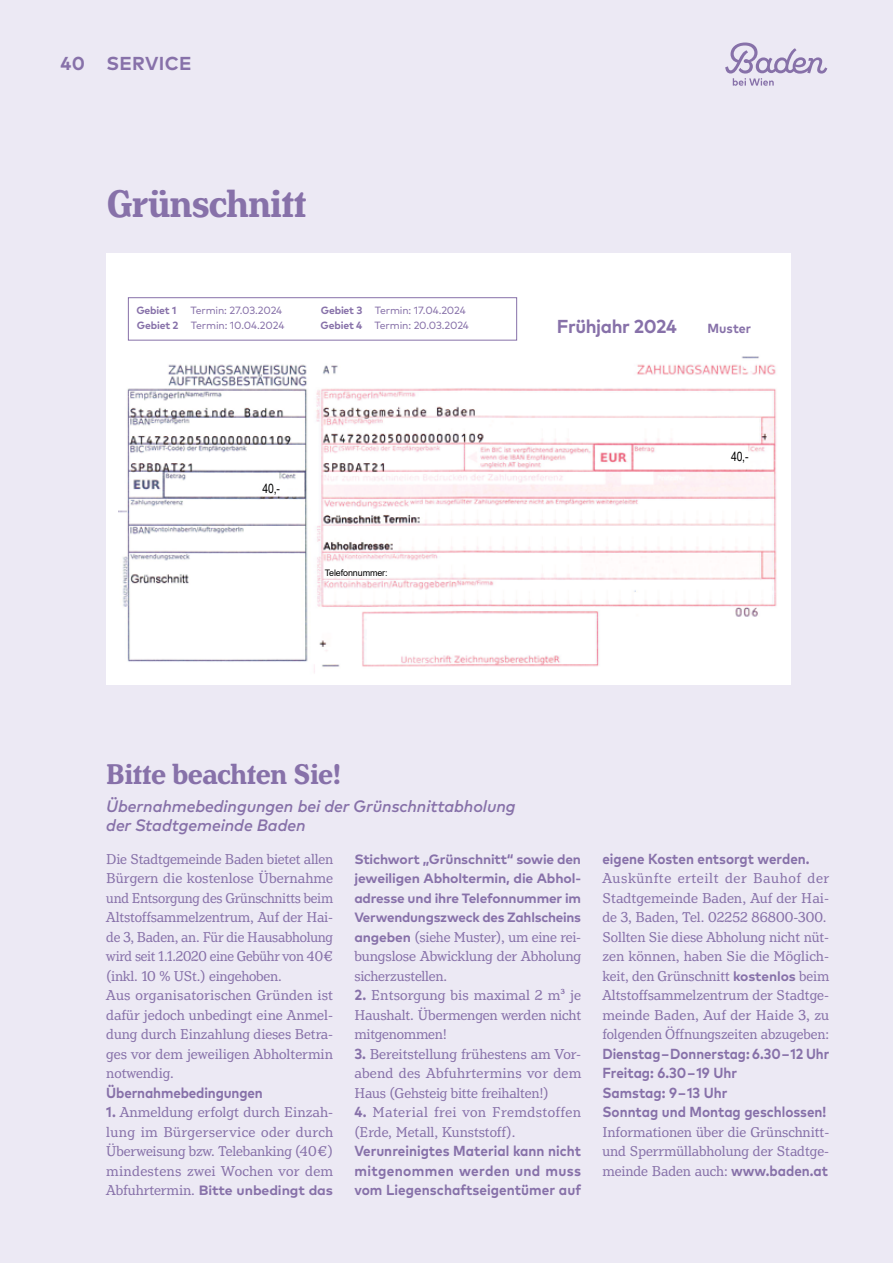
<style>
.page{position:relative;width:893px;height:1263px;background:#ece9f4}
.page>*{position:absolute;margin:0;border:0;box-sizing:border-box;transform-origin:0 0}
.t1{font:700 condensed 40.5px "Henriette";letter-spacing:-.005em;color:#8771a9}
.t2{font:700 condensed 30px "Henriette";color:#8771a9}
.t3{font:700 18.75px "Mark OT";letter-spacing:-.02em;color:#8771a9}
.t4{font:700 18.75px "Mark OT";letter-spacing:.02em;color:#8771a9}
.t5{font:italic 500 16.5px/19.5px "Mark OT";letter-spacing:-.005em;color:#8771a9}
.t6{font:condensed 15px/19.5px "Henriette";color:#8771a9;text-align:justify;scale:1.05 1}
.t7{font:condensed 15px/19.5px "Henriette";color:#8771a9;text-align:justify}
.t8{font:condensed 15px/19.5px "Henriette";letter-spacing:.02em;color:#8771a9;scale:1.05 1}
.t9{font:700 14.55px/19.5px "Mark OT";color:#8771a9;text-align:justify;scale:.93 1}
.t10{font:700 14.55px/19.5px "Mark OT";color:#8771a9;scale:.91 1}
.t11{font:700 13.5px/19.5px "Mark OT";letter-spacing:-.015em;color:#8771a9;text-align:justify}
.t12{font:700 13.5px "Mark OT";letter-spacing:-.015em;color:#8771a9;scale:1.05 1}
.t13{font:700 13.2px "Mark OT";letter-spacing:.005em;color:#8771a9;scale:.95 1}
.t14{font:12.75px "Arial Narrow";color:#000}
.t15{font:10.5px/15.3px "Mark OT";letter-spacing:-.015em;color:#8771a9;text-align:right}
.t16{font:700 10.5px "Mark OT";letter-spacing:-.015em;color:#8771a9}
.t17{font:9px "Arial";letter-spacing:-.015em;color:#000}
.s1{font-weight:700}
.s2{font-family:"Mark OT";font-weight:700;font-stretch:normal;font-size:14.55px}
.s3{font-family:"Henriette";font-weight:400;font-stretch:condensed;font-size:15px}
.s4{font-family:"Mark OT";font-weight:700;font-stretch:normal;font-size:13.5px}
</style>
<div class="page">
<svg style="left:725px;top:43px;width:102px;height:43px"></svg>
<div style="left:106px;top:253px;width:685px;height:432px;background:#fff"></div>
<div style="left:128px;top:297px;width:389px;height:43px;border:1px solid #8771a9"></div>
<img style="left:119px;top:356px;width:658px;height:317px">
<div style="left:605px;top:618px;width:163px;height:50px;background:#fff"></div>
<p class="t4" style="left:61px;top:51px;width:133px">40 SERVICE</p>
<h1 class="t1" style="left:107px;top:180px;width:201px">Grünschnitt</h1>
<p class="t16" style="left:136px;top:303px;width:41px">Gebiet 1</p>
<p class="t15" style="left:137px;top:302px;width:149px">Termin: 27.03.2024<br><span class="s1">Gebiet 2</span> Termin: 10.04.2024</p>
<p class="t15" style="left:321px;top:302px;width:147px"><span class="s1">Gebiet 3</span> Termin: 17.04.2024</p>
<p class="t15" style="left:321px;top:317px;width:150px"><span class="s1">Gebiet 4</span> Termin: 20.03.2024</p>
<p class="t3" style="left:557px;top:315px;width:122px">Frühjahr 2024</p>
<p class="t13" style="left:707px;top:320px;width:47px">Muster</p>
<p class="t14" style="left:263px;top:479px;width:19px">40,-</p>
<p class="t17" style="left:325px;top:567px;width:64px">Telefonnummer:</p>
<p class="t14" style="left:731px;top:447px;width:19px">40,-</p>
<h2 class="t2" style="left:106px;top:756px;width:237px">Bitte beachten Sie!</h2>
<p class="t5" style="left:106px;top:795px;width:411px">Übernahmebedingungen bei der Grünschnittabholung der Stadtgemeinde Baden</p>
<p class="t7" style="left:106px;top:849px;width:228px;text-align:left">Die Stadtgemeinde Baden bietet allen Bürgern die kostenlose Übernahme und Entsorgung des Grünschnitts beim Altstoffsammelzentrum, Auf der Hai&shy;de 3, Baden, an. Für die Hausabholung wird seit 1.1.2020 eine Gebühr von 40€ (inkl. 10 % USt.) eingehoben.<br>Aus organisatorischen Gründen ist dafür jedoch unbedingt eine Anmel&shy;dung durch Einzahlung dieses Betra&shy;ges vor dem jeweiligen Abholtermin notwendig.</p>
<p class="t9" style="left:106px;top:1082px;width:170px">Übernahmebedingungen</p>
<p class="t6" style="left:106px;top:1102px;width:218px"><span class="s2">1.</span> Anmeldung erfolgt durch Einzah&shy;lung im Bürgerservice oder durch Überweisung bzw. Telebanking (40€) mindestens zwei Wochen vor dem</p>
<p class="t12" style="left:106px;top:1181px;width:217px"><span class="s3">Abfuhrtermin.</span> Bitte unbedingt das</p>
<p class="t11" style="left:354px;top:849px;width:228px">Stichwort „Grünschnitt“ sowie den jeweiligen Abholtermin, die Abhol&shy;adresse und ihre Telefonnummer im Verwendungszweck des Zahlscheins</p>
<p class="t7" style="left:354px;top:927px;width:228px"><span class="s4">angeben</span> (siehe Muster), um eine rei&shy;bungslose Abwicklung der Abholung sicherzustellen.</p>
<p class="t6" style="left:354px;top:985px;width:218px"><span class="s2">2.</span> Entsorgung bis maximal 2 m³ je Haushalt. Übermengen werden nicht mitgenommen!</p>
<p class="t6" style="left:354px;top:1044px;width:218px"><span class="s2">3.</span> Bereitstellung frühestens am Vor&shy;abend des Abfuhrtermins vor dem Haus (Gehsteig bitte freihalten!)</p>
<p class="t8" style="left:354px;top:1102px;width:217px"><span class="s2">4.</span> Material frei von Fremdstoffen (Erde, Metall, Kunststoff).</p>
<p class="t9" style="left:354px;top:1141px;width:245px">Verunreinigtes Material kann nicht mitgenommen werden und muss vom Liegenschaftseigentümer auf</p>
<p class="t9" style="left:602px;top:848px;width:224px">eigene Kosten entsorgt werden.</p>
<p class="t6" style="left:602px;top:868px;width:218px;text-align:left">Auskünfte erteilt der Bauhof der Stadtgemeinde Baden, Auf der Hai&shy;de 3, Baden, Tel. 02252 86800-300.<br>Sollten Sie diese Abholung nicht nüt&shy;zen können, haben Sie die Möglich&shy;keit, den Grünschnitt <span class="s4">kostenlos</span> beim Altstoffsammelzentrum der Stadtge&shy;meinde Baden, Auf der Haide 3, zu folgenden Öffnungszeiten abzugeben:</p>
<p class="t10" style="left:602px;top:1043px;width:251px">Dienstag – Donnerstag: 6.30 – 12 Uhr<br>Freitag: 6.30 – 19 Uhr<br>Samstag: 9 – 13 Uhr<br>Sonntag und Montag geschlossen!</p>
<p class="t7" style="left:602px;top:1122px;width:228px">Informationen über die Grünschnitt&shy;und Sperrmüllabholung der Stadtge&shy;meinde Baden auch: <span class="s2">www.baden.at</span></p>
</div>
